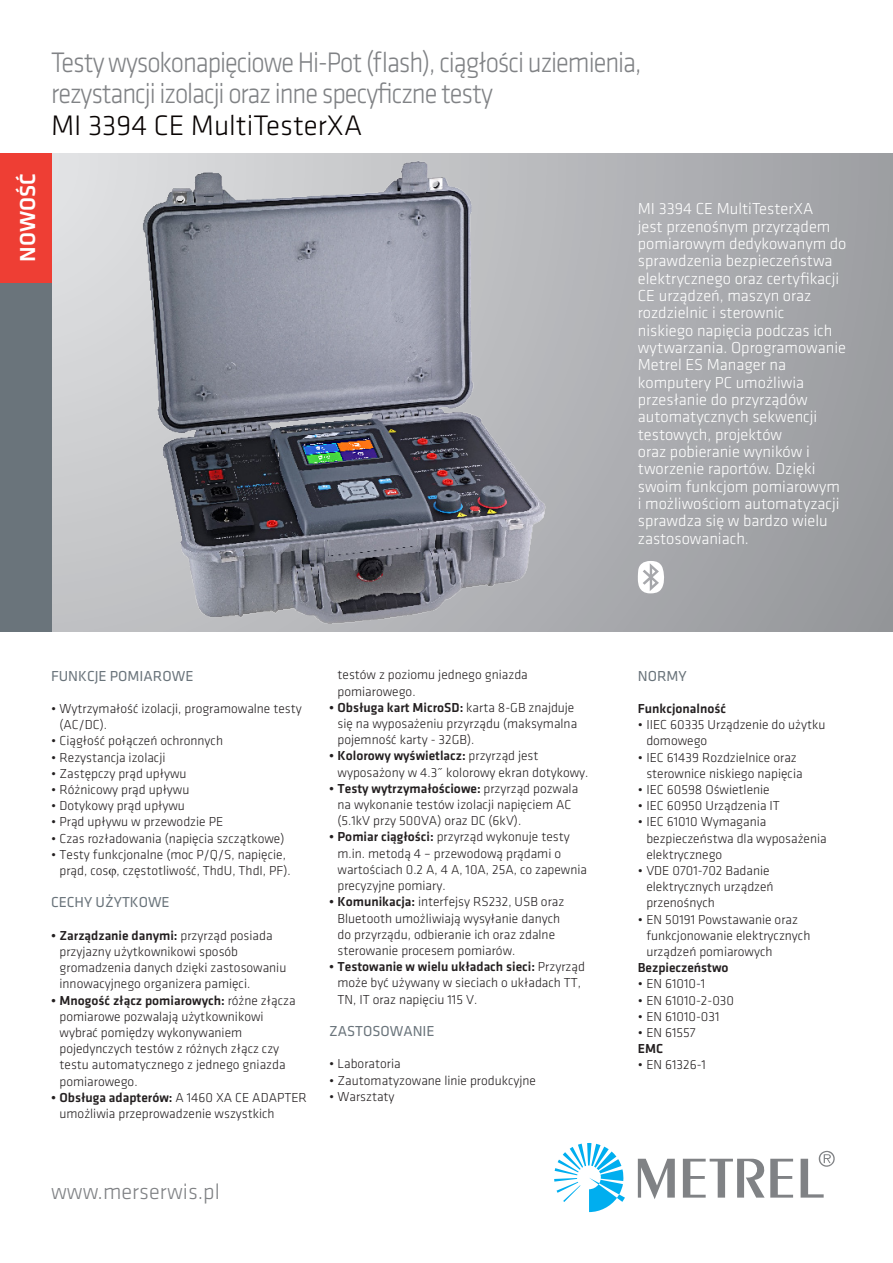
<style>
.page{position:relative;width:893px;height:1263px;background:#fff}
.page>*{position:absolute;margin:0;border:0;box-sizing:border-box;transform-origin:0 0}
.naslov{font:300 29.25px "Klavika";letter-spacing:-.04em;color:#808285;scale:.91 1}
.naslov-2{font:300 29.25px "Klavika";color:#080302}
.t1{font:300 22.5px "Klavika";color:#808285}
.t2{font:500 22.5px "Klavika";color:#fff}
.podnaslov{font:300 16.5px/17.4px "Klavika";color:#fff}
.t3{font:15px "Klavika";color:#6a747b}
.t4{font:300 13.5px/16.2px "Klavika";color:#231f20}
.t5{font:500 13.5px "Klavika";color:#231f20}
.s1{font-weight:500}
</style>
<div class="page">
<svg style="left:51px;top:153px;width:842px;height:478px;background:#afb0b4"></svg>
<svg style="left:554px;top:1143px;width:71px;height:69px"></svg>
<svg style="left:638px;top:1150px;width:197px;height:49px"></svg>
<svg style="left:638px;top:561px;width:27px;height:32px"></svg>
<div style="left:0;top:153px;width:51px;height:478px;background:#6a747b"></div>
<div style="left:0;top:153px;width:51px;height:130px;background:#ee3e34"></div>
<img style="left:142px;top:161px;width:405px;height:463px">
<p class="t2" style="left:15px;top:262px;width:90px;rotate:-90deg">NOWOŚĆ</p>
<p class="naslov" style="left:51px;top:46px;width:650px">Testy wysokonapięciowe Hi-Pot (flash), ciągłości uziemienia,</p>
<p class="naslov" style="left:51px;top:78px;width:487px">rezystancji izolacji oraz inne specyficzne testy</p>
<p class="naslov-2" style="left:51px;top:109px;width:313px">MI 3394 CE MultiTesterXA</p>
<p class="podnaslov" style="left:638px;top:200px;width:210px">MI 3394 CE MultiTesterXA<br>jest przenośnym przyrządem pomiarowym dedykowanym do sprawdzenia bezpieczeństwa elektrycznego oraz certyfikacji<br>CE urządzeń, maszyn oraz rozdzielnic i sterownic<br>niskiego napięcia podczas ich wytwarzania. Oprogramowanie<br>Metrel ES Manager na komputery PC umożliwia przesłanie do przyrządów automatycznych sekwencji testowych, projektów<br>oraz pobieranie wyników i tworzenie raportów. Dzięki swoim funkcjom pomiarowym i możliwościom automatyzacji sprawdza się w bardzo wielu zastosowaniach.</p>
<p class="t3" style="left:51px;top:667px;width:144px">FUNKCJE POMIAROWE</p>
<p class="t4" style="left:60px;top:701px;width:244px;text-indent:-9px">• Wytrzymałość izolacji, programowalne testy (AC/DC).</p>
<p class="t4" style="left:51px;top:733px;width:174px">• Ciągłość połączeń ochronnych</p>
<p class="t4" style="left:51px;top:749px;width:116px">• Rezystancja izolacji</p>
<p class="t4" style="left:51px;top:765px;width:137px">• Zastępczy prąd upływu</p>
<p class="t4" style="left:51px;top:782px;width:140px">• Różnicowy prąd upływu</p>
<p class="t4" style="left:51px;top:798px;width:135px">• Dotykowy prąd upływu</p>
<p class="t4" style="left:51px;top:814px;width:174px">• Prąd upływu w przewodzie PE</p>
<p class="t4" style="left:51px;top:830px;width:235px">• Czas rozładowania (napięcia szczątkowe)</p>
<p class="t4" style="left:60px;top:846px;width:233px;text-indent:-9px">• Testy funkcjonalne (moc P/Q/S, napięcie, prąd, cos , częstotliwość, ThdU, ThdI, PF).</p>
<p class="t3" style="left:51px;top:894px;width:120px">CECHY UŻYTKOWE</p>
<p class="t4" style="left:60px;top:927px;width:228px;text-indent:-9px"><span class="s1">• Zarządzanie danymi:</span> przyrząd posiada przyjazny użytkownikowi sposób gromadzenia danych dzięki zastosowaniu innowacyjnego organizera pamięci.</p>
<p class="t4" style="left:60px;top:992px;width:238px;text-indent:-9px"><span class="s1">• Mnogość złącz pomiarowych:</span> różne złącza pomiarowe pozwalają użytkownikowi wybrać pomiędzy wykonywaniem pojedynczych testów z różnych złącz czy testu automatycznego z jednego gniazda pomiarowego.</p>
<p class="t4" style="left:60px;top:1089px;width:249px;text-indent:-9px"><span class="s1">• Obsługa adapterów:</span> A 1460 XA CE ADAPTER umożliwia przeprowadzenie wszystkich</p>
<p class="t4" style="left:338px;top:667px;width:192px">testów z poziomu jednego gniazda pomiarowego.</p>
<p class="t4" style="left:338px;top:699px;width:241px;text-indent:-9px"><span class="s1">• Obsługa kart MicroSD:</span> karta 8-GB znajduje się na wyposażeniu przyrządu (maksymalna pojemność karty - 32GB).</p>
<p class="t4" style="left:338px;top:748px;width:253px;text-indent:-9px"><span class="s1">• Kolorowy wyświetlacz:</span> przyrząd jest wyposażony w 4.3˝ kolorowy ekran dotykowy.</p>
<p class="t4" style="left:338px;top:780px;width:242px;text-indent:-9px"><span class="s1">• Testy wytrzymałościowe:</span> przyrząd pozwala na wykonanie testów izolacji napięciem AC (5.1kV przy 500VA) oraz DC (6kV).</p>
<p class="t4" style="left:338px;top:829px;width:251px;text-indent:-9px"><span class="s1">• Pomiar ciągłości:</span> przyrząd wykonuje testy m.in. metodą 4 – przewodową prądami o wartościach 0.2 A, 4 A, 10A, 25A, co zapewnia precyzyjne pomiary.</p>
<p class="t4" style="left:338px;top:894px;width:228px;text-indent:-9px"><span class="s1">• Komunikacja:</span> interfejsy RS232, USB oraz Bluetooth umożliwiają wysyłanie danych do przyrządu, odbieranie ich oraz zdalne sterowanie procesem pomiarów.</p>
<p class="t4" style="left:338px;top:959px;width:249px;text-indent:-9px"><span class="s1">• Testowanie w wielu układach sieci:</span> Przyrząd może być używany w sieciach o układach TT,<br>TN, IT oraz napięciu 115 V.</p>
<p class="t3" style="left:329px;top:1023px;width:107px">ZASTOSOWANIE</p>
<p class="t4" style="left:329px;top:1056px;width:73px">• Laboratoria</p>
<p class="t4" style="left:329px;top:1072px;width:209px">• Zautomatyzowane linie produkcyjne</p>
<p class="t4" style="left:329px;top:1088px;width:67px">• Warsztaty</p>
<p class="t1" style="left:51px;top:1179px;width:170px">www.merserwis.pl</p>
<p class="t3" style="left:638px;top:667px;width:50px">NORMY</p>
<p class="t5" style="left:638px;top:701px;width:90px">Funkcjonalność</p>
<p class="t4" style="left:646px;top:717px;width:181px;text-indent:-9px">• IIEC 60335 Urządzenie do użytku domowego</p>
<p class="t4" style="left:646px;top:749px;width:158px;text-indent:-9px">• IEC 61439 Rozdzielnice oraz sterownice niskiego napięcia</p>
<p class="t4" style="left:638px;top:782px;width:133px">• IEC 60598 Oświetlenie</p>
<p class="t4" style="left:638px;top:798px;width:144px">• IEC 60950 Urządzenia IT</p>
<p class="t4" style="left:646px;top:814px;width:182px;text-indent:-9px">• IEC 61010 Wymagania bezpieczeństwa dla wyposażenia elektrycznego</p>
<p class="t4" style="left:646px;top:863px;width:129px;text-indent:-9px">• VDE 0701-702 Badanie elektrycznych urządzeń przenośnych</p>
<p class="t4" style="left:646px;top:911px;width:166px;text-indent:-9px">• EN 50191 Powstawanie oraz funkcjonowanie elektrycznych urządzeń pomiarowych</p>
<p class="t5" style="left:638px;top:960px;width:92px">Bezpieczeństwo</p>
<p class="t4" style="left:638px;top:976px;width:69px">• EN 61010-1</p>
<p class="t4" style="left:638px;top:992px;width:98px">• EN 61010-2-030</p>
<p class="t4" style="left:638px;top:1008px;width:83px">• EN 61010-031</p>
<p class="t4" style="left:638px;top:1025px;width:59px">• EN 61557</p>
<p class="t5" style="left:638px;top:1041px;width:27px">EMC</p>
<p class="t4" style="left:638px;top:1057px;width:70px">• EN 61326-1</p>
</div>
